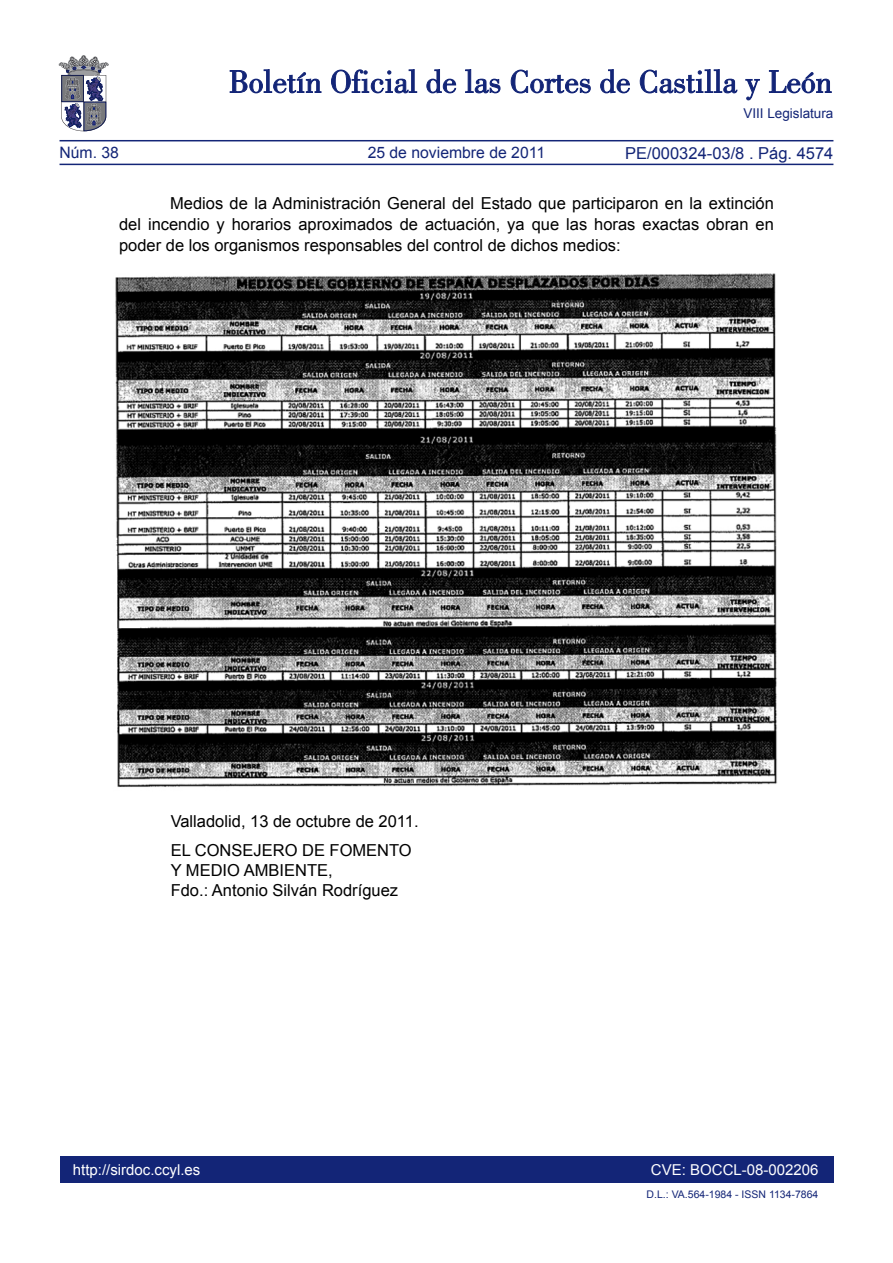
<style>
.page{position:relative;width:893px;height:1263px;background:#fff}
.page>*{position:absolute;margin:0;border:0;box-sizing:border-box;transform-origin:0 0}
.TEXTO_NORMAL{font:16.5px/21px "Arial";color:#000;text-align:justify}
.t1{font:16.5px "Arial";color:#132577}
.t2{font:15.75px "Arial";color:#132577}
.t3{font:15px "Arial";color:#fff}
.t4{font:13.5px "Arial";color:#132577}
.TEXTO_NORMAL-2{font:10.5px "Arial";color:#132577}
</style>
<div class="page">
<div style="left:60px;top:1157px;width:773px;height:26px;background:#132577"></div>
<hr style="left:60px;top:164px;width:773px;height:1px;background:#132577">
<hr style="left:60px;top:140px;width:773px;height:1px;background:#132577">
<svg style="left:230px;top:69px;width:91px;height:24px"></svg>
<svg style="left:331px;top:69px;width:86px;height:24px"></svg>
<svg style="left:426px;top:69px;width:30px;height:24px"></svg>
<svg style="left:465px;top:69px;width:35px;height:24px"></svg>
<svg style="left:511px;top:70px;width:80px;height:23px"></svg>
<svg style="left:600px;top:69px;width:30px;height:24px"></svg>
<svg style="left:640px;top:69px;width:97px;height:24px"></svg>
<svg style="left:745px;top:79px;width:15px;height:21px"></svg>
<svg style="left:769px;top:70px;width:62px;height:23px"></svg>
<svg style="left:59px;top:55px;width:49px;height:76px"></svg>
<img style="left:115px;top:273px;width:662px;height:514px">
<p class="t4" style="left:743px;top:105px;width:92px">VIII Legislatura</p>
<p class="t1" style="left:625px;top:142px;width:210px">PE/000324-03/8 . Pág. 4574</p>
<p class="TEXTO_NORMAL" style="left:119px;top:193px;width:656px;text-indent:51px">Medios de la Administración General del Estado que participaron en la extinción del incendio y horarios aproximados de actuación, ya que las horas exactas obran en poder de los organismos responsables del control de dichos medios:</p>
<p class="t2" style="left:60px;top:142px;width:61px">Núm. 38</p>
<p class="t2" style="left:368px;top:142px;width:179px">25 de noviembre de 2011</p>
<p class="TEXTO_NORMAL" style="left:171px;top:811px;width:249px">Valladolid, 13 de octubre de 2011.</p>
<p class="TEXTO_NORMAL" style="left:171px;top:840px;width:243px">EL CONSEJERO DE FOMENTO</p>
<p class="TEXTO_NORMAL" style="left:171px;top:860px;width:163px">Y MEDIO AMBIENTE,</p>
<p class="TEXTO_NORMAL" style="left:171px;top:880px;width:229px">Fdo.: Antonio Silván Rodríguez</p>
<p class="t3" style="left:73px;top:1159px;width:129px">http://sirdoc.ccyl.es</p>
<p class="t3" style="left:651px;top:1159px;width:169px">CVE: BOCCL-08-002206</p>
<p class="TEXTO_NORMAL-2" style="left:647px;top:1188px;width:173px">D.L.: VA.564-1984 - ISSN 1134-7864</p>
</div>
